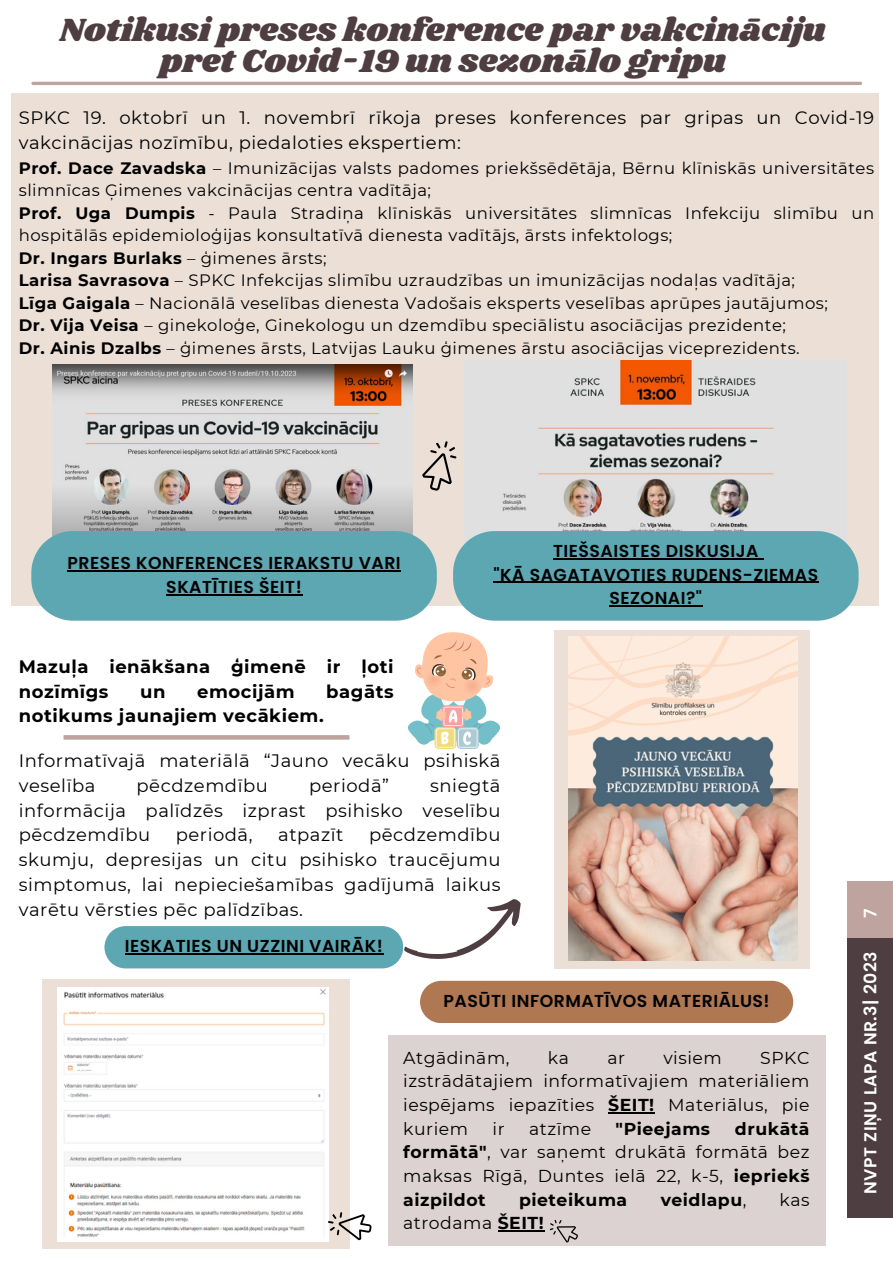
<style>
.page{position:relative;width:893px;height:1264px;background:#fff}
.page>*{position:absolute;margin:0;border:0;box-sizing:border-box;transform-origin:0 0}
.t1{font:33.3px/30.3px "Shrikhand";color:#4e3e41;text-align:center}
.t2{font:18px/24.8px "Montserrat";letter-spacing:.03em;color:#000}
.t3{font:700 18px/24.8px "Montserrat";letter-spacing:.03em;color:#000}
.t4{font:17.25px/23.7px "Montserrat";letter-spacing:.03em;color:#000;text-align:justify}
.t5{font:600 17.25px/23.7px "Poppins";letter-spacing:.03em;color:#000;text-align:center}
.t6{font:700 17.25px "Montserrat";letter-spacing:.03em;color:#000}
.t7{font:600 17.25px "Poppins";letter-spacing:.03em;color:#fff}
.t8{font:16.5px/22.5px "Montserrat";letter-spacing:.03em;color:#000}
.t9{font:700 16.5px "Montserrat";letter-spacing:.03em;color:#000}
.s1{font-weight:700}
.s2{font-weight:400}
</style>
<div class="page">
<hr style="left:33px;top:82px;width:827px;height:3px;background:#bea39e">
<div style="left:847px;top:932px;width:45px;height:285px;background:#4e3e41"></div>
<div style="left:847px;top:881px;width:45px;height:56px;background:#bea39e"></div>
<div style="left:11px;top:94px;width:867px;height:512px;background:#ebdfd6"></div>
<img style="left:53px;top:364px;width:359px;height:167px">
<div style="left:31px;top:531px;width:406px;height:89px;background:#5da7b2"></div>
<hr style="left:67px;top:570px;width:334px;height:1px;background:#000">
<hr style="left:166px;top:594px;width:136px;height:1px;background:#000">
<img style="left:464px;top:360px;width:383px;height:171px">
<div style="left:453px;top:531px;width:405px;height:89px;background:#5da7b2"></div>
<hr style="left:493px;top:581px;width:325px;height:2px;background:#000">
<hr style="left:609px;top:605px;width:93px;height:1px;background:#000">
<svg style="left:422px;top:441px;width:35px;height:50px"></svg>
<div style="left:554px;top:629px;width:256px;height:339px;background:#ebdfd6"></div>
<img style="left:568px;top:636px;width:229px;height:324px">
<svg style="left:434px;top:727px;width:22px;height:22px"></svg>
<div style="left:457px;top:727px;width:22px;height:22px;background:#abcad3;border-radius:4px"></div>
<svg style="left:408px;top:632px;width:92px;height:116px"></svg>
<div style="left:388px;top:1034px;width:437px;height:211px;background:#dcd2d1"></div>
<hr style="left:64px;top:735px;width:285px;height:4px;background:#bea39e">
<div style="left:42px;top:979px;width:307px;height:269px;background:#ebdfd6"></div>
<img style="left:57px;top:987px;width:271px;height:253px">
<hr style="left:608px;top:1112px;width:46px;height:1px;background:#000">
<hr style="left:497px;top:1230px;width:47px;height:1px;background:#000">
<svg style="left:550px;top:1219px;width:28px;height:24px"></svg>
<svg style="left:327px;top:1207px;width:45px;height:37px"></svg>
<svg style="left:104px;top:890px;width:689px;height:133px"></svg>
<p class="t1" style="left:60px;top:16px;width:767px">Notikusi preses konference par vakcināciju pret Covid-19 un sezonālo gripu</p>
<p class="t2" style="left:19px;top:105px;width:856px">SPKC 19. oktobrī un 1. novembrī rīkoja preses konferences par gripas un Covid-19 vakcinācijas nozīmību, piedaloties ekspertiem:</p>
<p class="t8" style="left:19px;top:156px;width:856px"><span class="s1">Prof. Dace Zavadska</span> – Imunizācijas valsts padomes priekšsēdētāja, Bērnu klīniskās universitātes slimnīcas Ģimenes vakcinācijas centra vadītāja;</p>
<p class="t8" style="left:19px;top:201px;width:856px"><span class="s1">Prof. Uga Dumpis</span> - Paula Stradiņa klīniskās universitātes slimnīcas Infekciju slimību un hospitālās epidemioloģijas konsultatīvā dienesta vadītājs, ārsts infektologs;</p>
<p class="t9" style="left:19px;top:248px;width:309px">Dr. Ingars Burlaks <span class="s2">– ģimenes ārsts;</span></p>
<p class="t8" style="left:19px;top:269px;width:777px"><span class="s1">Larisa Savrasova</span> – SPKC Infekcijas slimību uzraudzības un imunizācijas nodaļas vadītāja;</p>
<p class="t8" style="left:19px;top:291px;width:810px"><span class="s1">Līga Gaigala</span> – Nacionālā veselības dienesta Vadošais eksperts veselības aprūpes jautājumos;</p>
<p class="t8" style="left:19px;top:314px;width:768px"><span class="s1">Dr. Vija Veisa</span> – ginekoloģe, Ginekologu un dzemdību speciālistu asociācijas prezidente;</p>
<p class="t8" style="left:19px;top:336px;width:782px"><span class="s1">Dr. Ainis Dzalbs</span> – ģimenes ārsts, Latvijas Lauku ģimenes ārstu asociācijas viceprezidents.</p>
<p class="t5" style="left:67px;top:551px;width:335px">PRESES KONFERENCES IERAKSTU VARI<br>SKATĪTIES ŠEIT!</p>
<p class="t5" style="left:553px;top:539px;width:207px">TIEŠSAISTES DISKUSIJA</p>
<p class="t5" style="left:493px;top:562px;width:326px">"KĀ SAGATAVOTIES RUDENS-ZIEMAS<br>SEZONAI?"</p>
<p class="t3" style="left:19px;top:654px;width:376px">Mazuļa ienākšana ģimenē ir ļoti nozīmīgs</p>
<p class="t3" style="left:140px;top:679px;width:27px">un</p>
<p class="t3" style="left:197px;top:679px;width:99px">emocijām</p>
<p class="t3" style="left:326px;top:679px;width:69px">bagāts</p>
<p class="t3" style="left:19px;top:703px;width:306px">notikums jaunajiem vecākiem.</p>
<p class="t2" style="left:19px;top:748px;width:483px">Informatīvajā materiālā “Jauno vecāku psihiskā veselība</p>
<p class="t2" style="left:136px;top:773px;width:133px">pēcdzemdību</p>
<p class="t2" style="left:309px;top:773px;width:81px">periodā”</p>
<p class="t2" style="left:19px;top:773px;width:483px;text-align:justify;text-indent:411px">sniegtā informācija palīdzēs izprast psihisko veselību pēcdzemdību</p>
<p class="t2" style="left:19px;top:822px;width:483px;text-align:justify;text-indent:350px">pēcdzemdību skumju, depresijas un citu psihisko traucējumu simptomus, lai nepieciešamības gadījumā laikus varētu vērsties pēc palīdzības.</p>
<p class="t2" style="left:176px;top:822px;width:78px">periodā,</p>
<p class="t2" style="left:278px;top:822px;width:67px">atpazīt</p>
<p class="t5" style="left:125px;top:934px;width:259px">IESKATIES UN UZZINI VAIRĀK!</p>
<p class="t5" style="left:443px;top:988px;width:327px">PASŪTI INFORMATĪVOS MATERIĀLUS!</p>
<p class="t4" style="left:403px;top:1045px;width:108px">Atgādinām,</p>
<p class="t4" style="left:548px;top:1045px;width:23px">ka</p>
<p class="t4" style="left:607px;top:1045px;width:19px">ar</p>
<p class="t4" style="left:663px;top:1045px;width:60px">visiem</p>
<p class="t4" style="left:403px;top:1045px;width:407px;text-indent:357px">SPKC izstrādātajiem informatīvajiem materiāliem iespējams iepazīties <span class="s1">ŠEIT!</span> Materiālus, pie kuriem</p>
<p class="t4" style="left:492px;top:1116px;width:14px">ir</p>
<p class="t4" style="left:529px;top:1116px;width:63px">atzīme</p>
<p class="t6" style="left:615px;top:1117px;width:96px">"Pieejams</p>
<p class="t4" style="left:403px;top:1116px;width:407px;text-indent:332px"><span class="s1">drukātā formātā"</span>, var saņemt drukātā formātā bez maksas Rīgā, Duntes ielā 22, k-5, <span class="s1">iepriekš aizpildot</span></p>
<p class="t6" style="left:519px;top:1188px;width:110px">pieteikuma</p>
<p class="t6" style="left:660px;top:1188px;width:87px">veidlapu<span class="s2">,</span></p>
<p class="t4" style="left:779px;top:1187px;width:32px">kas</p>
<p class="t4" style="left:403px;top:1211px;width:142px">atrodama <span class="s1">ŠEIT!</span></p>
<p class="t7" style="left:858px;top:917px;width:11px;rotate:-90deg">7</p>
<p class="t7" style="left:858px;top:1193px;width:244px;rotate:-90deg">NVPT ZIŅU LAPA NR.3| 2023</p>
</div>
